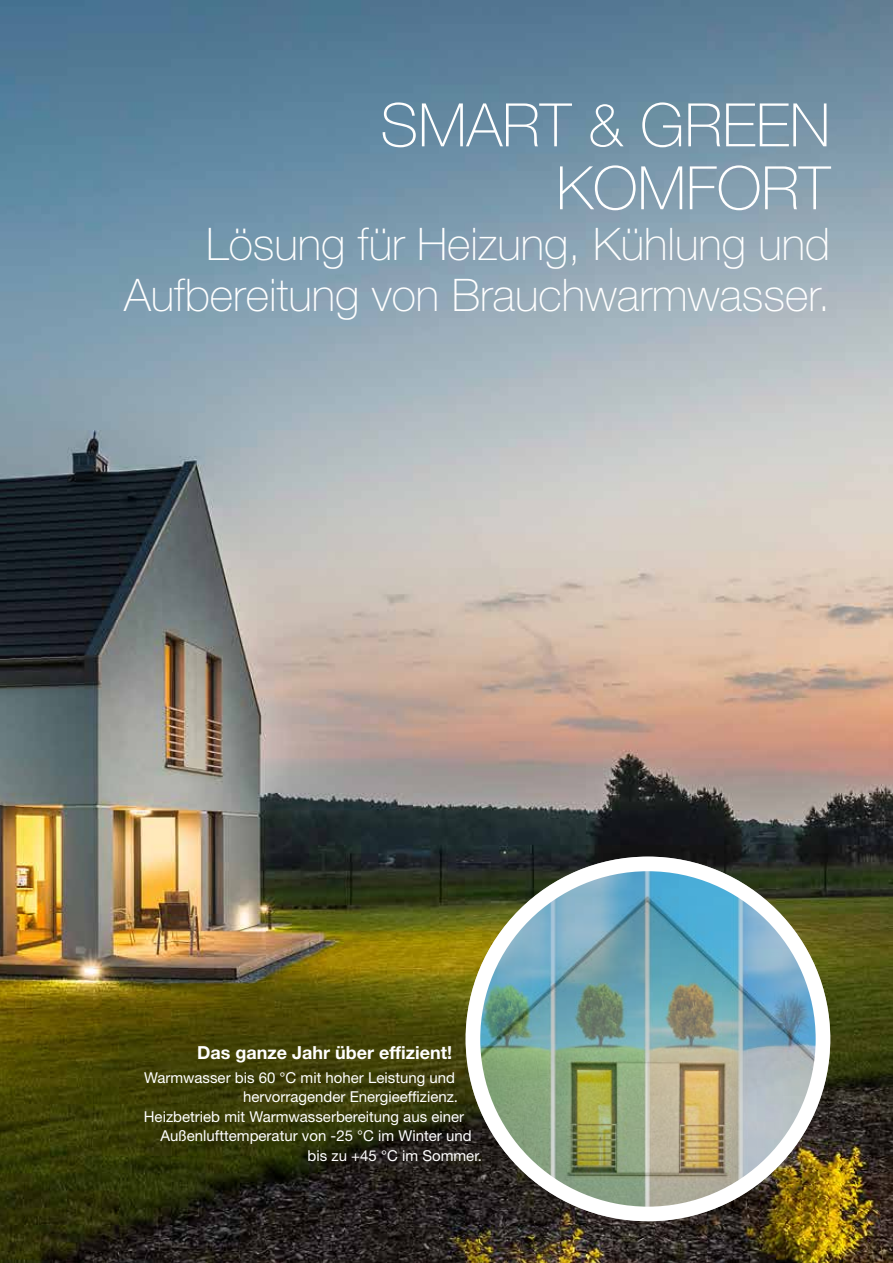
<style>
.page{position:relative;width:893px;height:1263px;background:#fff}
.page>*{position:absolute;margin:0;border:0;box-sizing:border-box;transform-origin:0 0}
.t1{font:100 60px/63px "Helvetica Neue LT Std";color:#fff;text-align:right}
.t2{font:100 45px/51px "Helvetica Neue LT Std";color:#fff;text-align:right}
.t3{font:700 18px "Helvetica Neue LT Std";color:#fff}
.t4{font:15px "Helvetica Neue LT Std";color:#fff}
</style>
<div class="page">
<img style="left:0;top:0;width:893px;height:1263px">
<img style="left:473px;top:864px;width:350px;height:344px">
<img style="left:473px;top:864px;width:350px;height:350px;border-radius:175px">
<div style="left:466px;top:856px;width:364px;height:365px;border:15px solid #fff;border-radius:50%"></div>
<h1 class="t1" style="left:380px;top:93px;width:451px">SMART &amp; GREEN<br>KOMFORT</h1>
<h2 class="t2" style="left:124px;top:219px;width:708px">Lösung für Heizung, Kühlung und<br>Aufbereitung von Brauchwarmwasser.</h2>
<p class="t3" style="left:197px;top:1041px;width:257px">Das ganze Jahr über effizient!</p>
<p class="t4" style="left:144px;top:1068px;width:313px">Warmwasser bis 60 °C mit hoher Leistung und</p>
<p class="t4" style="left:243px;top:1088px;width:217px">hervorragender Energieeffizienz.</p>
<p class="t4" style="left:144px;top:1107px;width:322px">Heizbetrieb mit Warmwasserbereitung aus einer</p>
<p class="t4" style="left:160px;top:1127px;width:313px">Außenlufttemperatur von -25 °C im Winter und</p>
<p class="t4" style="left:308px;top:1146px;width:176px">bis zu +45 °C im Sommer.</p>
</div>
